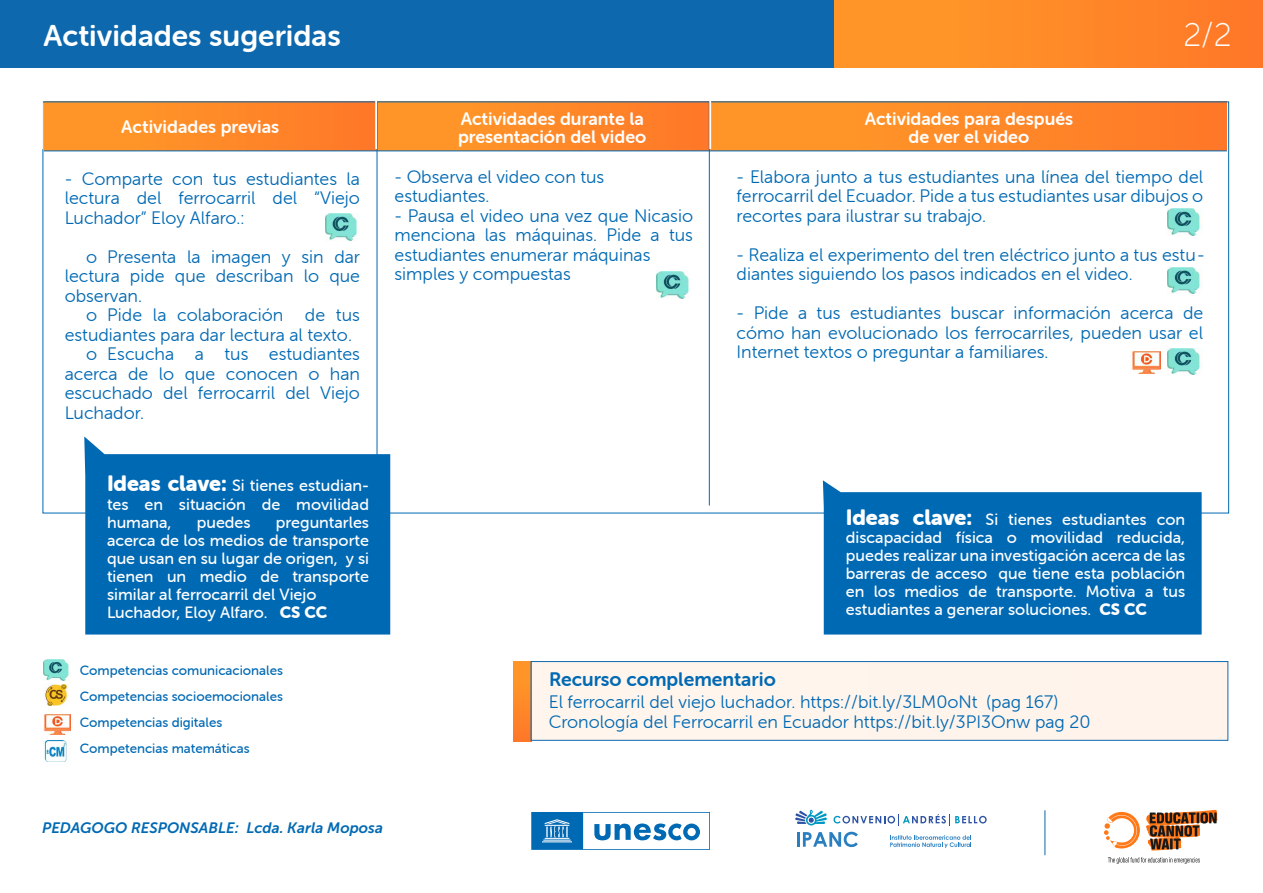
<style>
.page{position:relative;width:1263px;height:893px;background:#fff}
.page>*{position:absolute;margin:0;border:0;box-sizing:border-box;transform-origin:0 0}
.t1{font:33px "Museo Sans Rounded 100";color:#fff}
.t2{font:30px "Museo Sans Rounded 700";color:#fff}
.t3{font:19.5px "Museo Sans Rounded 700";color:#0069b3}
.t4{font:18px/19.5px "Museo Sans Rounded 300";color:#0069b3;text-align:justify}
.t5{font:18px/18.1px "Museo Sans Rounded 700";color:#fff}
.t6{font:16.35px/18.1px "Museo Sans Rounded 500";color:#fff;text-align:justify}
.t7{font:italic 15px "Museo Sans 700";color:#0069b3}
.t8{font:13.5px/26px "Museo Sans Rounded 500";color:#0069b3}
.s1{font-family:"Museo Sans Rounded 900";font-size:21.75px}
.s2{font-family:"Museo Sans Rounded 900"}
</style>
<div class="page">
<div style="left:531px;top:662px;width:696px;height:78px;background:#fff4ec"></div>
<div style="left:513px;top:662px;width:18px;height:79px;background:linear-gradient(to bottom,#ff9b28,#ff7928)"></div>
<div style="left:44px;top:102px;width:333px;height:49px;background:linear-gradient(to right,#ff9b28,#ff7828)"></div>
<div style="left:376px;top:102px;width:333px;height:49px;background:linear-gradient(to right,#ff9b28,#ff7828)"></div>
<div style="left:709px;top:102px;width:518px;height:49px;background:linear-gradient(to right,#ff9b28,#ff7828)"></div>
<hr style="left:377px;top:102px;width:1px;height:411px;background:#0069b4">
<hr style="left:709px;top:102px;width:1px;height:404px;background:#0069b4">
<hr style="left:44px;top:150px;width:1183px;height:1px;background:#0069b4">
<svg style="left:84px;top:436px;width:306px;height:199px;fill:#0069b4"></svg>
<svg style="left:823px;top:480px;width:379px;height:155px;fill:#0069b4"></svg>
<hr style="left:709px;top:100px;width:2px;height:49px;background:#fff">
<hr style="left:375px;top:100px;width:2px;height:49px;background:#fff">
<img style="left:43px;top:660px;width:26px;height:20px">
<img style="left:43px;top:741px;width:25px;height:20px">
<img style="left:43px;top:714px;width:27px;height:21px">
<img style="left:44px;top:685px;width:24px;height:20px">
<img style="left:325px;top:214px;width:32px;height:26px">
<img style="left:657px;top:272px;width:32px;height:26px">
<img style="left:1168px;top:209px;width:32px;height:26px">
<img style="left:1168px;top:267px;width:35px;height:27px">
<img style="left:1168px;top:348px;width:35px;height:27px">
<svg style="left:531px;top:812px;width:179px;height:38px"></svg>
<svg style="left:1104px;top:812px;width:36px;height:36px"></svg>
<svg style="left:1108px;top:857px;width:92px;height:7px"></svg>
<svg style="left:1146px;top:809px;width:71px;height:42px"></svg>
<hr style="left:1045px;top:811px;width:1px;height:44px;background:#0a68ae">
<hr style="left:797px;top:832px;width:3px;height:15px;background:#2a7fc1">
<svg style="left:803px;top:832px;width:55px;height:15px"></svg>
<svg style="left:795px;top:810px;width:32px;height:15px"></svg>
<svg style="left:833px;top:814px;width:154px;height:11px"></svg>
<svg style="left:890px;top:835px;width:81px;height:13px"></svg>
<div style="left:0;top:0;width:1071px;height:68px;background:#0d68ae"></div>
<div style="left:834px;top:0;width:429px;height:68px;background:linear-gradient(to right,#ff9b28,#ff7828)"></div>
<div style="left:531px;top:661px;width:697px;height:80px;border:1px solid #1068ae"></div>
<img style="left:1131px;top:351px;width:30px;height:23px">
<h2 class="t2" style="left:44px;top:19px;width:299px">Actividades sugeridas</h2>
<h1 class="t1" style="left:1183px;top:17px;width:50px">2/2</h1>
<p class="t5" style="left:121px;top:117px;width:159px">Actividades previas</p>
<p class="t5" style="left:458px;top:109px;width:190px">Actividades durante la presentación del video</p>
<p class="t5" style="left:865px;top:109px;width:210px;text-align:center">Actividades para después de ver el video</p>
<p class="t4" style="left:65px;top:169px;width:297px">- Comparte con tus estudiantes la lectura del ferrocarril del “Viejo Luchador” Eloy Alfaro.:</p>
<p class="t4" style="left:65px;top:247px;width:297px;text-indent:21px">o Presenta la imagen y sin dar lectura pide que describan lo que observan.</p>
<p class="t4" style="left:86px;top:306px;width:275px">o Pide la colaboración de tus</p>
<p class="t4" style="left:65px;top:325px;width:289px">estudiantes para dar lectura al texto.</p>
<p class="t4" style="left:86px;top:345px;width:275px">o Escucha a tus estudiantes</p>
<p class="t4" style="left:65px;top:364px;width:297px">acerca de lo que conocen o han</p>
<p class="t4" style="left:65px;top:384px;width:297px">escuchado del ferrocarril del Viejo</p>
<p class="t4" style="left:65px;top:403px;width:81px">Luchador.</p>
<p class="t4" style="left:395px;top:167px;width:211px">- Observa el video con tus estudiantes.</p>
<p class="t4" style="left:395px;top:206px;width:300px;text-align:left">- Pausa el video una vez que Nicasio menciona las máquinas. Pide a tus estudiantes enumerar máquinas simples y compuestas</p>
<p class="t4" style="left:737px;top:167px;width:468px">- Elabora junto a tus estudiantes una línea del tiempo del ferrocarril del Ecuador. Pide a tus estudiantes usar dibujos o recortes para ilustrar su trabajo.</p>
<p class="t4" style="left:737px;top:245px;width:470px">- Realiza el experimento del tren eléctrico junto a tus estu&shy;diantes siguiendo los pasos indicados en el video.</p>
<p class="t4" style="left:737px;top:303px;width:468px">- Pide a tus estudiantes buscar información acerca de cómo han evolucionado los ferrocarriles, pueden usar el Internet textos o preguntar a familiares.</p>
<p class="t6" style="left:107px;top:477px;width:264px"><span class="s1">Ideas clave:</span> Si tienes estudian&shy;tes en situación de movilidad humana,</p>
<p class="t6" style="left:107px;top:513px;width:264px;text-align:left;text-indent:169px">preguntarles acerca de los medios de transporte que usan en su lugar de origen, y si tienen un medio de transporte similar al ferrocarril del Viejo<br>Luchador, Eloy Alfaro. <span class="s2">CS CC</span></p>
<p class="t6" style="left:846px;top:510px;width:341px"><span class="s1">Ideas clave:</span> Si tienes estudiantes con discapacidad física o movilidad reducida, puedes realizar una investigación acerca de las barreras de acceso que tiene esta población en los medios de transporte. Motiva a tus estudiantes a generar soluciones. <span class="s2">CS CC</span></p>
<p class="t6" style="left:197px;top:513px;width:55px">puedes</p>
<p class="t8" style="left:80px;top:658px;width:205px">Competencias comunicacionales<br>Competencias socioemocionales<br>Competencias digitales<br>Competencias matemáticas</p>
<p class="t3" style="left:549px;top:669px;width:228px">Recurso complementario</p>
<p class="t4" style="left:549px;top:692px;width:543px">El ferrocarril del viejo luchador. https://bit.ly/3LM0oNt (pag 167)<br>Cronología del Ferrocarril en Ecuador https://bit.ly/3PI3Onw pag 20</p>
<p class="t7" style="left:42px;top:820px;width:342px">PEDAGOGO RESPONSABLE: Lcda. Karla Moposa</p>
</div>
